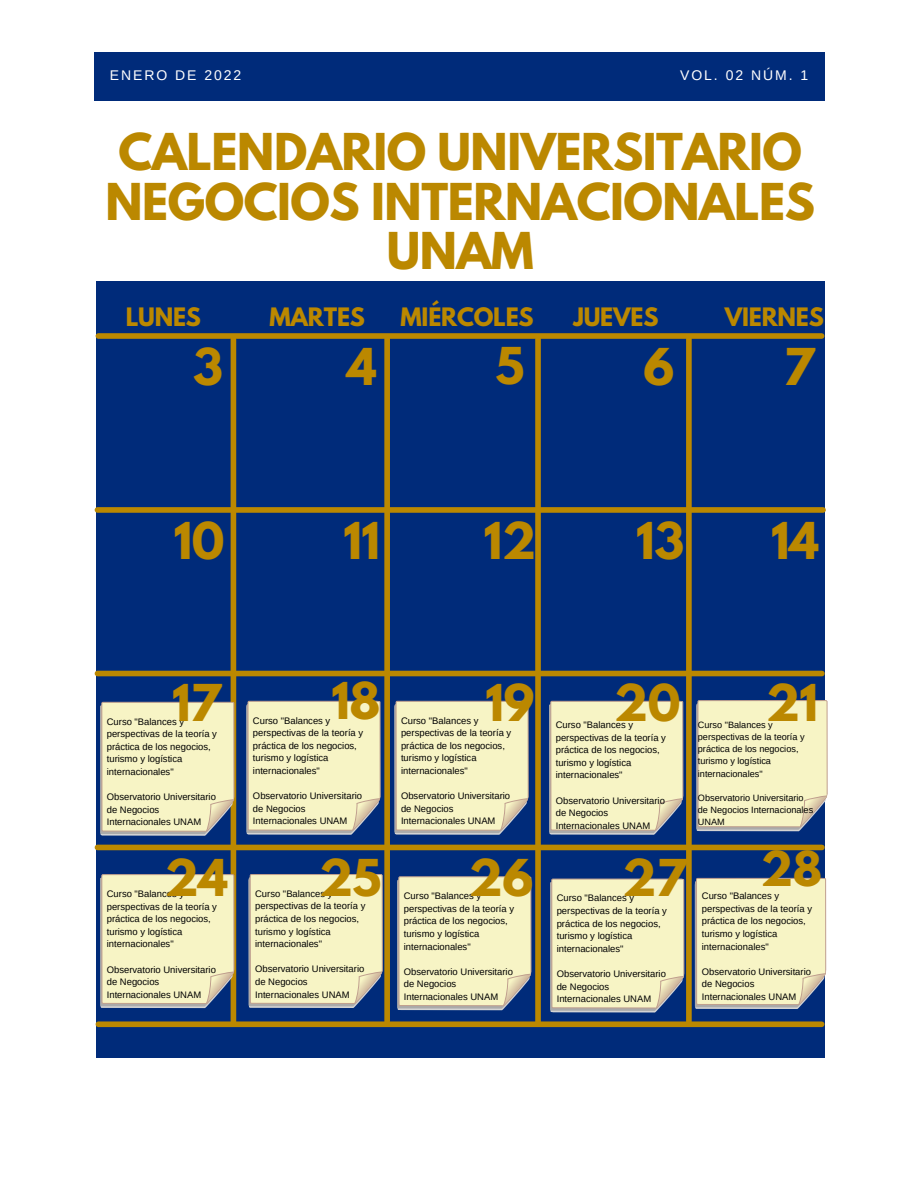
<style>
.page{position:relative;width:918px;height:1188px;background:#fff}
.page>*{position:absolute;margin:0;border:0;box-sizing:border-box;transform-origin:0 0}
.t1{font:700 45px/49.5px "League Spartan";letter-spacing:-.01em;color:#b80;text-align:center}
.t2{font:700 42.75px "League Spartan";color:#b80}
.t3{font:700 22.5px "League Spartan";letter-spacing:-.01em;color:#b80}
.t4{font:13.95px "Arimo";letter-spacing:.14em;color:#fff}
.t5{font:9.45px/12.6px "Arimo";color:#000}
.t6{font:9.15px/12.1px "Arimo";color:#000}
</style>
<div class="page">
<div style="left:95px;top:53px;width:730px;height:47px;background:#002b7a"></div>
<div style="left:96px;top:281px;width:729px;height:777px;background:#002b7a"></div>
<div style="left:98px;top:333px;width:724px;height:6px;background:#b80"></div>
<div style="left:97px;top:507px;width:726px;height:6px;background:#b80"></div>
<div style="left:231px;top:339px;width:5px;height:685px;background:#b80"></div>
<div style="left:384px;top:339px;width:6px;height:682px;background:#b80"></div>
<div style="left:535px;top:339px;width:6px;height:685px;background:#b80"></div>
<div style="left:686px;top:339px;width:6px;height:682px;background:#b80"></div>
<svg style="left:94px;top:670px;width:734px;height:358px"></svg>
<p class="t4" style="left:110px;top:68px;width:133px">ENERO DE 2022</p>
<p class="t4" style="left:680px;top:68px;width:130px">VOL. 02 NÚM. 1</p>
<p class="t1" style="left:106px;top:133px;width:711px">CALENDARIO UNIVERSITARIO<br>NEGOCIOS INTERNACIONALES<br>UNAM</p>
<p class="t3" style="left:126px;top:306px;width:77px">LUNES</p>
<p class="t3" style="left:270px;top:306px;width:97px">MARTES</p>
<p class="t3" style="left:401px;top:306px;width:135px">MIÉRCOLES</p>
<p class="t3" style="left:573px;top:306px;width:87px">JUEVES</p>
<p class="t3" style="left:725px;top:306px;width:101px">VIERNES</p>
<p class="t1" style="left:193px;top:348px;width:31px">3</p>
<p class="t1" style="left:347px;top:348px;width:31px">4</p>
<p class="t1" style="left:495px;top:347px;width:30px">5</p>
<p class="t1" style="left:643px;top:347px;width:33px">6</p>
<p class="t1" style="left:783px;top:348px;width:32px">7</p>
<p class="t1" style="left:174px;top:522px;width:52px">10</p>
<p class="t1" style="left:636px;top:522px;width:50px">13</p>
<p class="t1" style="left:771px;top:522px;width:50px">14</p>
<p class="t1" style="left:343px;top:522px;width:38px">11</p>
<p class="t1" style="left:484px;top:522px;width:54px">12</p>
<p class="t1" style="left:172px;top:684px;width:51px">17</p>
<p class="t1" style="left:331px;top:682px;width:51px">18</p>
<p class="t1" style="left:485px;top:684px;width:51px">19</p>
<p class="t1" style="left:614px;top:684px;width:68px">20</p>
<p class="t1" style="left:766px;top:684px;width:54px">21</p>
<p class="t5" style="left:253px;top:714px;width:112px">Curso "Balances y perspectivas de la teoría y práctica de los negocios, turismo y logística internacionales"</p>
<p class="t5" style="left:253px;top:790px;width:111px">Observatorio Universitario de Negocios<br>Internacionales UNAM</p>
<p class="t5" style="left:401px;top:714px;width:112px">Curso "Balances y perspectivas de la teoría y práctica de los negocios, turismo y logística internacionales"</p>
<p class="t5" style="left:401px;top:790px;width:111px">Observatorio Universitario de Negocios<br>Internacionales UNAM</p>
<p class="t5" style="left:107px;top:715px;width:112px">Curso "Balances y perspectivas de la teoría y práctica de los negocios, turismo y logística internacionales"</p>
<p class="t5" style="left:107px;top:791px;width:111px">Observatorio Universitario de Negocios<br>Internacionales UNAM</p>
<p class="t6" style="left:698px;top:718px;width:108px">Curso "Balances y perspectivas de la teoría y práctica de los negocios, turismo y logística internacionales"</p>
<p class="t6" style="left:698px;top:792px;width:117px">Observatorio Universitario de Negocios Internacionales<br>UNAM</p>
<p class="t5" style="left:556px;top:718px;width:112px">Curso "Balances y perspectivas de la teoría y práctica de los negocios, turismo y logística internacionales"</p>
<p class="t5" style="left:556px;top:794px;width:111px">Observatorio Universitario de Negocios<br>Internacionales UNAM</p>
<p class="t1" style="left:165px;top:859px;width:65px">24</p>
<p class="t1" style="left:319px;top:859px;width:64px">25</p>
<p class="t1" style="left:469px;top:859px;width:66px">26</p>
<p class="t1" style="left:623px;top:859px;width:66px">27</p>
<p class="t2" style="left:761px;top:848px;width:63px">28</p>
<p class="t5" style="left:255px;top:887px;width:112px">Curso "Balances y perspectivas de la teoría y práctica de los negocios, turismo y logística internacionales"</p>
<p class="t5" style="left:255px;top:963px;width:111px">Observatorio Universitario de Negocios<br>Internacionales UNAM</p>
<p class="t5" style="left:107px;top:887px;width:112px">Curso "Balances y perspectivas de la teoría y práctica de los negocios, turismo y logística internacionales"</p>
<p class="t5" style="left:107px;top:963px;width:111px">Observatorio Universitario de Negocios<br>Internacionales UNAM</p>
<p class="t5" style="left:404px;top:890px;width:112px">Curso "Balances y perspectivas de la teoría y práctica de los negocios, turismo y logística internacionales"</p>
<p class="t5" style="left:404px;top:965px;width:111px">Observatorio Universitario de Negocios<br>Internacionales UNAM</p>
<p class="t5" style="left:702px;top:890px;width:112px">Curso "Balances y perspectivas de la teoría y práctica de los negocios, turismo y logística internacionales"</p>
<p class="t5" style="left:702px;top:965px;width:111px">Observatorio Universitario de Negocios<br>Internacionales UNAM</p>
<p class="t5" style="left:557px;top:892px;width:112px">Curso "Balances y perspectivas de la teoría y práctica de los negocios, turismo y logística internacionales"</p>
<p class="t5" style="left:557px;top:967px;width:111px">Observatorio Universitario de Negocios<br>Internacionales UNAM</p>
</div>
